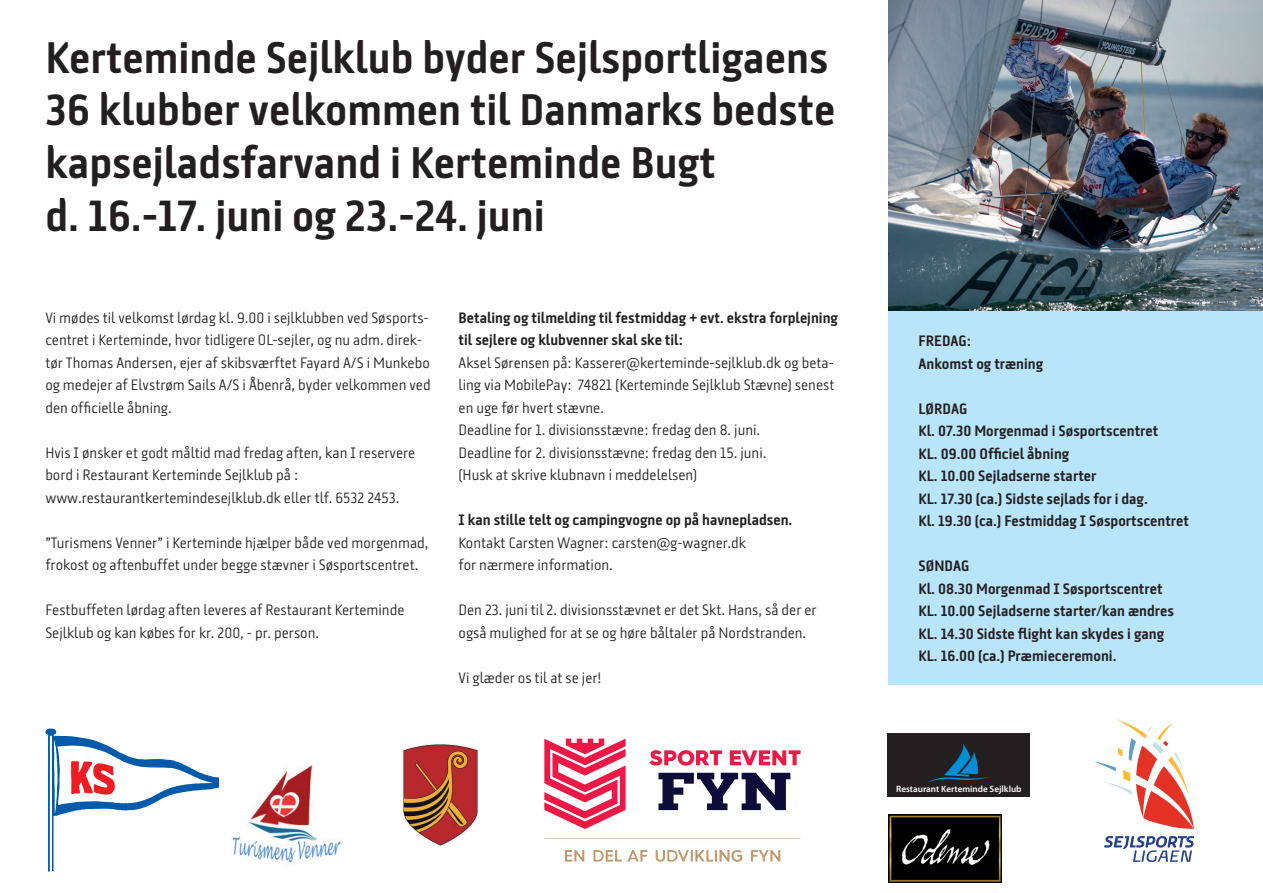
<style>
.page{position:relative;width:1263px;height:893px;background:#fff}
.page>*{position:absolute;margin:0;border:0;box-sizing:border-box;transform-origin:0 0}
.t1{font:600 43.95px/52.8px "Klampenborg";color:#231f20}
.t2{font:300 15px/22.5px "Klampenborg";color:#231f20}
.t3{font:600 15px/22.5px "Klampenborg";color:#231f20}
.t4{font:600 9.15px "Myriad Pro";color:#fff}
</style>
<div class="page">
<div style="left:889px;top:310px;width:374px;height:375px;background:#b9e5fa"></div>
<img style="left:401px;top:743px;width:78px;height:104px">
<img style="left:889px;top:814px;width:112px;height:69px">
<svg style="left:45px;top:728px;width:174px;height:143px"></svg>
<img style="left:889px;top:0;width:374px;height:310px">
<svg style="left:544px;top:739px;width:256px;height:123px"></svg>
<svg style="left:1104px;top:836px;width:90px;height:26px"></svg>
<svg style="left:1094px;top:719px;width:100px;height:110px"></svg>
<img style="left:232px;top:765px;width:109px;height:98px">
<div style="left:888px;top:733px;width:142px;height:64px;background:#231f20"></div>
<svg style="left:927px;top:744px;width:64px;height:39px"></svg>
<h1 class="t1" style="left:45px;top:31px;width:792px">Kerteminde Sejlklub byder Sejlsportligaens 36 klubber velkommen til Danmarks bedste kapsejladsfarvand i Kerteminde Bugt<br>d. 16.-17. juni og 23.-24. juni</h1>
<p class="t2" style="left:45px;top:306px;width:387px">Vi mødes til velkomst lørdag kl. 9.00 i sejlklubben ved Søsports&shy;centret i Kerteminde, hvor tidligere OL-sejler, og nu adm. direk&shy;tør Thomas Andersen, ejer af skibsværftet Fayard A/S i Munkebo og medejer af Elvstrøm Sails A/S i Åbenrå, byder velkommen ved den officielle åbning.</p>
<p class="t2" style="left:45px;top:441px;width:371px">Hvis I ønsker et godt måltid mad fredag aften, kan I reservere bord i Restaurant Kerteminde Sejlklub på : www.restaurantkertemindesejlklub.dk eller tlf. 6532 2453.</p>
<p class="t2" style="left:45px;top:531px;width:385px">”Turismens Venner” i Kerteminde hjælper både ved morgenmad, frokost og aftenbuffet under begge stævner i Søsportscentret.</p>
<p class="t2" style="left:45px;top:599px;width:361px">Festbuffeten lørdag aften leveres af Restaurant Kerteminde<br>Sejlklub og kan købes for kr. 200, - pr. person.</p>
<p class="t3" style="left:458px;top:306px;width:381px">Betaling og tilmelding til festmiddag + evt. ekstra forplejning til sejlere og klubvenner skal ske til:</p>
<p class="t2" style="left:458px;top:351px;width:377px">Aksel Sørensen på: Kasserer@kerteminde-sejlklub.dk og beta&shy;ling via MobilePay: 74821 (Kerteminde Sejlklub Stævne) senest en uge før hvert stævne.<br>Deadline for 1. divisionsstævne: fredag den 8. juni.<br>Deadline for 2. divisionsstævne: fredag den 15. juni.<br>(Husk at skrive klubnavn i meddelelsen)</p>
<p class="t3" style="left:458px;top:509px;width:335px">I kan stille telt og campingvogne op på havnepladsen.</p>
<p class="t2" style="left:458px;top:531px;width:289px">Kontakt Carsten Wagner: carsten@g-wagner.dk for nærmere information.</p>
<p class="t2" style="left:458px;top:599px;width:360px">Den 23. juni til 2. divisionsstævnet er det Skt. Hans, så der er også mulighed for at se og høre båltaler på Nordstranden.</p>
<p class="t2" style="left:458px;top:666px;width:144px">Vi glæder os til at se jer!</p>
<p class="t3" style="left:918px;top:330px;width:126px">FREDAG:<br>Ankomst og træning</p>
<p class="t3" style="left:918px;top:397px;width:272px">LØRDAG<br>Kl. 07.30 Morgenmad i Søsportscentret<br>KL. 09.00 Officiel åbning<br>KL. 10.00 Sejladserne starter<br>KL. 17.30 (ca.) Sidste sejlads for i dag.<br>Kl. 19.30 (ca.) Festmiddag I Søsportscentret</p>
<p class="t3" style="left:918px;top:555px;width:257px">SØNDAG<br>Kl. 08.30 Morgenmad I Søsportscentret<br>KL. 10.00 Sejladserne starter/kan ændres<br>KL. 14.30 Sidste flight kan skydes i gang<br>KL. 16.00 (ca.) Præmieceremoni.</p>
<p class="t4" style="left:896px;top:783px;width:127px">Restaurant Kerteminde Sejlklub</p>
</div>
